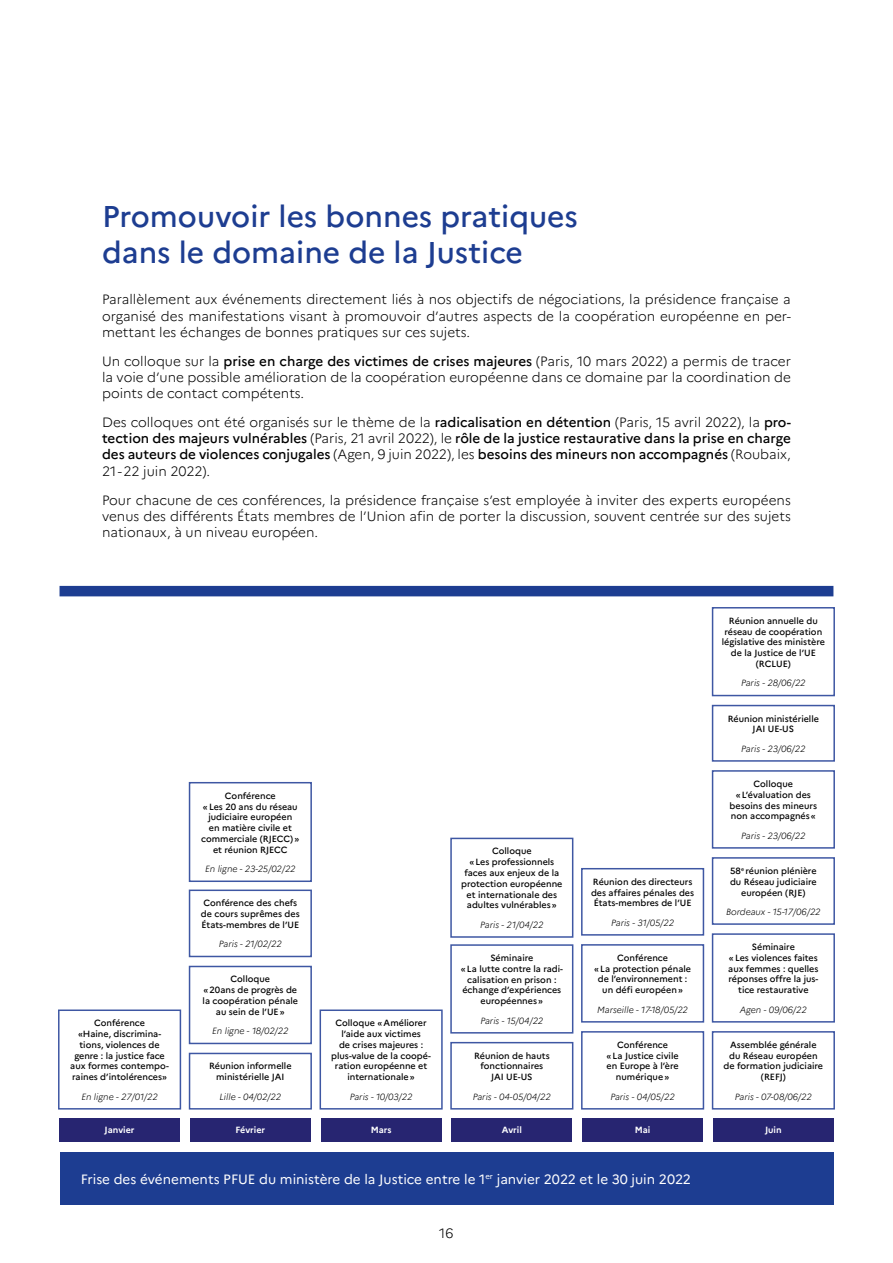
<style>
.page{position:relative;width:893px;height:1263px;background:#fff}
.page>*{position:absolute;margin:0;border:0;box-sizing:border-box;transform-origin:0 0}
.t1{font:500 30px/36px "Marianne";color:#1d3d91}
.t2{font:300 13.5px/16.2px "Marianne";color:#000;text-align:justify}
.t3{font:500 13.5px/16.2px "Marianne";color:#000;text-align:justify}
.t4{font:13.5px "Marianne";color:#fff}
.t5{font:500 9px/10.8px "Marianne";color:#000;text-align:center}
.t6{font:italic 300 9px "Marianne";letter-spacing:-.005em;color:#000}
.t7{font:700 9px "Marianne";color:#fff}
.s1{font-weight:500}
.s2{font-weight:300}
</style>
<div class="page">
<div style="left:60px;top:586px;width:773px;height:10px;background:#1d3d91"></div>
<div style="left:60px;top:1152px;width:773px;height:53px;background:#1d3d91"></div>
<svg style="left:58px;top:1009px;width:124px;height:101px"></svg>
<div style="left:60px;top:1118px;width:120px;height:24px;background:#272571"></div>
<svg style="left:188px;top:782px;width:124px;height:100px"></svg>
<svg style="left:319px;top:1009px;width:124px;height:101px"></svg>
<div style="left:321px;top:1118px;width:120px;height:24px;background:#272571"></div>
<svg style="left:450px;top:837px;width:124px;height:197px"></svg>
<svg style="left:450px;top:1041px;width:124px;height:69px"></svg>
<div style="left:452px;top:1118px;width:120px;height:24px;background:#272571"></div>
<svg style="left:581px;top:868px;width:124px;height:68px"></svg>
<svg style="left:581px;top:944px;width:124px;height:79px"></svg>
<svg style="left:581px;top:1031px;width:124px;height:79px"></svg>
<div style="left:583px;top:1118px;width:120px;height:24px;background:#272571"></div>
<svg style="left:711px;top:607px;width:124px;height:90px"></svg>
<svg style="left:711px;top:704px;width:124px;height:58px"></svg>
<svg style="left:711px;top:770px;width:124px;height:79px"></svg>
<svg style="left:711px;top:857px;width:124px;height:68px"></svg>
<svg style="left:711px;top:933px;width:124px;height:90px"></svg>
<svg style="left:711px;top:1031px;width:124px;height:79px"></svg>
<div style="left:713px;top:1118px;width:120px;height:24px;background:#272571"></div>
<svg style="left:188px;top:889px;width:124px;height:69px"></svg>
<svg style="left:188px;top:965px;width:124px;height:80px"></svg>
<svg style="left:188px;top:1052px;width:124px;height:58px"></svg>
<div style="left:190px;top:1118px;width:120px;height:24px;background:#272571"></div>
<h1 class="t1" style="left:102px;top:198px;width:477px">Promouvoir les bonnes pratiques dans le domaine de la Justice</h1>
<p class="t2" style="left:102px;top:291px;width:690px">Parallèlement aux événements directement liés à nos objectifs de négociations, la présidence française a organisé des manifestations visant à promouvoir d’autres aspects de la coopération européenne en per&shy;mettant les échanges de bonnes pratiques sur ces sujets.</p>
<p class="t2" style="left:102px;top:353px;width:690px">Un colloque sur la <span class="s1">prise en charge des victimes de crises majeures</span> (Paris, 10 mars 2022) a permis de tracer la voie d’une possible amélioration de la coopération européenne dans ce domaine par la coordination de points de contact compétents.</p>
<p class="t3" style="left:102px;top:414px;width:690px"><span class="s2">Des colloques ont été organisés sur le thème de la</span> radicalisation en détention <span class="s2">(Paris, 15 avril 2022), la</span> pro&shy;tection des majeurs vulnérables <span class="s2">(Paris, 21 avril 2022), le</span> rôle de la justice restaurative dans la prise en charge des auteurs de violences conjugales <span class="s2">(Agen, 9 juin 2022), les</span> besoins des mineurs non accompagnés <span class="s2">(Roubaix, 21-22 juin 2022).</span></p>
<p class="t2" style="left:102px;top:492px;width:690px">Pour chacune de ces conférences, la présidence française s’est employée à inviter des experts européens venus des différents États membres de l’Union afin de porter la discussion, souvent centrée sur des sujets nationaux, à un niveau européen.</p>
<p class="t5" style="left:70px;top:1018px;width:100px">Conférence<br>«Haine, discrimina&shy;tions, violences de genre : la justice face aux formes contempo&shy;raines d’intolérences»</p>
<p class="t6" style="left:81px;top:1091px;width:78px">En ligne - 27/01/22</p>
<p class="t7" style="left:105px;top:1125px;width:32px">Janvier</p>
<p class="t5" style="left:201px;top:790px;width:100px">Conférence<br>«Les 20 ans du réseau judiciaire européen<br>en matière civile et commerciale (RJECC)» et réunion RJECC</p>
<p class="t6" style="left:205px;top:863px;width:92px">En ligne - 23-25/02/22</p>
<p class="t5" style="left:201px;top:898px;width:100px;text-align:left">Conférence des chefs de cours suprêmes des<br>États-membres de l’UE</p>
<p class="t6" style="left:219px;top:938px;width:65px">Paris - 21/02/22</p>
<p class="t5" style="left:203px;top:974px;width:97px">Colloque<br>«20ans de progrès de la coopération pénale au sein de l’UE»</p>
<p class="t6" style="left:212px;top:1025px;width:78px">En ligne - 18/02/22</p>
<p class="t5" style="left:209px;top:1061px;width:84px">Réunion informelle ministérielle JAI</p>
<p class="t6" style="left:219px;top:1091px;width:63px">Lille - 04/02/22</p>
<p class="t7" style="left:235px;top:1125px;width:31px">Février</p>
<p class="t5" style="left:331px;top:1018px;width:101px">Colloque «Améliorer l’aide aux victimes<br>de crises majeures : plus-value de la coopé&shy;ration européenne et internationale»</p>
<p class="t6" style="left:350px;top:1091px;width:64px">Paris - 10/03/22</p>
<p class="t7" style="left:371px;top:1125px;width:22px">Mars</p>
<p class="t5" style="left:461px;top:846px;width:103px">Colloque<br>«Les professionnels faces aux enjeux de la protection européenne et internationale des adultes vulnérables»</p>
<p class="t6" style="left:480px;top:919px;width:65px">Paris - 21/04/22</p>
<p class="t5" style="left:461px;top:952px;width:104px">Séminaire<br>«La lutte contre la radi&shy;calisation en prison : échange d’expériences européennes»</p>
<p class="t6" style="left:480px;top:1015px;width:64px">Paris - 15/04/22</p>
<p class="t5" style="left:474px;top:1050px;width:77px">Réunion de hauts fonctionnaires<br>JAI UE-US</p>
<p class="t6" style="left:473px;top:1091px;width:80px">Paris - 04-05/04/22</p>
<p class="t7" style="left:502px;top:1125px;width:22px">Avril</p>
<p class="t5" style="left:591px;top:876px;width:105px;text-align:left">Réunion des directeurs des affaires pénales des<br>États-membres de l’UE</p>
<p class="t6" style="left:611px;top:917px;width:64px">Paris - 31/05/22</p>
<p class="t5" style="left:594px;top:952px;width:98px">Conférence<br>«La protection pénale de l’environnement : un défi européen»</p>
<p class="t6" style="left:597px;top:1004px;width:92px">Marseille - 17-18/05/22</p>
<p class="t5" style="left:606px;top:1039px;width:74px">Conférence<br>«La Justice civile en Europe à l’ère numérique»</p>
<p class="t6" style="left:610px;top:1091px;width:66px">Paris - 04/05/22</p>
<p class="t7" style="left:635px;top:1125px;width:17px">Mai</p>
<h2 class="t4" style="left:81px;top:1171px;width:612px">Frise des événements PFUE du ministère de la Justice entre le 1<sup>er</sup> janvier 2022 et le 30 juin 2022</h2>
<h2 class="t2" style="left:439px;top:1225px;width:16px">16</h2>
<p class="t5" style="left:722px;top:615px;width:105px">Réunion annuelle du réseau de coopération législative des ministère de la Justice de l’UE (RCLUE)</p>
<p class="t6" style="left:741px;top:678px;width:66px">Paris - 28/06/22</p>
<p class="t5" style="left:728px;top:713px;width:93px">Réunion ministérielle<br>JAI UE-US</p>
<p class="t6" style="left:741px;top:743px;width:66px">Paris - 23/06/22</p>
<p class="t5" style="left:730px;top:778px;width:89px">Colloque «L’évaluation des besoins des mineurs non accompagnés«</p>
<p class="t6" style="left:741px;top:830px;width:66px">Paris - 23/06/22</p>
<p class="t5" style="left:730px;top:865px;width:88px">58<sup>e</sup> réunion plénière du Réseau judiciaire européen (RJE)</p>
<p class="t6" style="left:726px;top:906px;width:96px">Bordeaux - 15-17/06/22</p>
<p class="t5" style="left:728px;top:941px;width:92px">Séminaire<br>«Les violences faites aux femmes : quelles réponses offre la jus&shy;tice restaurative</p>
<p class="t6" style="left:740px;top:1004px;width:69px">Agen - 09/06/22</p>
<p class="t5" style="left:724px;top:1039px;width:101px">Assemblée générale du Réseau européen de formation judiciaire (REFJ)</p>
<p class="t6" style="left:735px;top:1091px;width:79px">Paris - 07-08/06/22</p>
<p class="t7" style="left:765px;top:1125px;width:18px">Juin</p>
</div>
